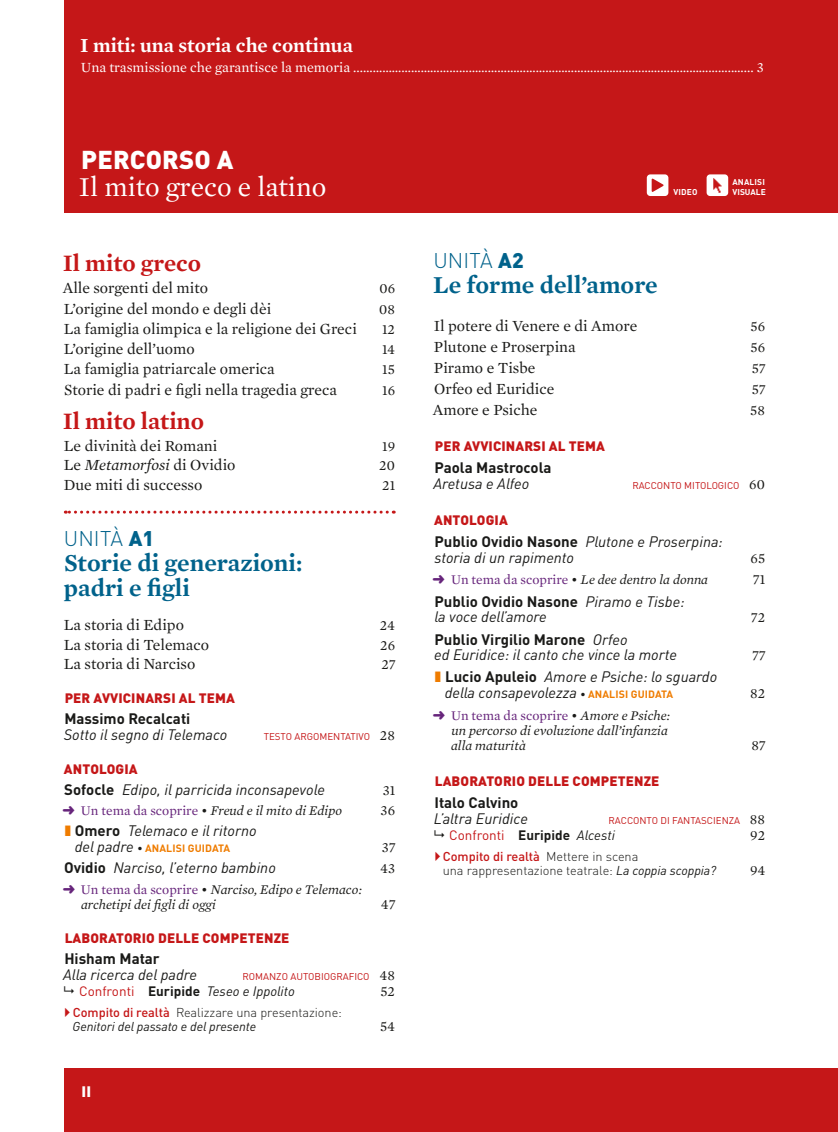
<style>
.page{position:relative;width:838px;height:1132px;background:#fff}
.page>*{position:absolute;margin:0;border:0;box-sizing:border-box;transform-origin:0 0}
.t1{font:27.75px "Mercury Text G1";color:#fff}
.t2{font:900 25.5px "DIN Pro";letter-spacing:.01em;color:#fff}
.t3{font:600 24.75px/24.8px "Mercury Text G1";color:#00628b}
.t4{font:600 24px "Mercury Text G1";color:#c51718}
.t5{font:300 21px "DIN Pro";color:#00628b}
.t6{font:600 20.25px "Mercury Text G1";color:#fff}
.t7{font:15.75px "Mercury Text G1";color:#1a1a18}
.t8{font:italic 15.75px "Mercury Text G1";color:#1a1a18}
.t9{font:italic 15px/15.8px "DIN Pro";color:#1a1a18}
.t10{font:700 15px "DIN Pro";color:#1a1a18}
.t11{font:900 15px "DIN Pro";color:#fff}
.t12{font:14.25px "Mercury Text G1";color:#fff}
.t13{font:14.25px "Mercury Text G1";color:#1a1a18}
.t14{font:italic 13.5px/15px "Mercury Text G1";color:#1a1a18}
.t15{font:900 13.5px "DIN Pro";letter-spacing:.01em;color:#c51718}
.t16{font:italic 13.5px "DIN Pro";color:#1a1a18}
.t17{font:13.5px "DIN Pro";color:#c51718}
.t18{font:300 12.75px/14.2px "DIN Pro";letter-spacing:-.005em;color:#1a1a18}
.t19{font:italic 12.75px/14.2px "DIN Pro";letter-spacing:-.005em;color:#1a1a18}
.t20{font:700 10.5px "DIN Pro";letter-spacing:.01em;color:#ef7c00}
.t21{font:9.75px "DIN Pro";color:#c51718}
.t22{font:700 8.4px/10.1px "DIN Pro";letter-spacing:.01em;color:#fff}
.s1{font-style:normal}
.s2{font-weight:900}
.s3{font-family:"Mercury Text G1";font-size:14.25px;color:#1a1a18}
.s4{font-weight:700;font-style:normal}
.s5{color:#66247b}
.s6{font-style:normal;color:#66247b}
.s7{color:#ef7c00}
.s8{font-weight:400;font-style:italic;font-size:15px;color:#1a1a18}
.s9{color:#1a1a18}
.s10{font-style:normal;color:#c51718}
.s11{font-weight:500;font-style:normal;color:#c51718}
.s12{font-weight:300;font-style:normal}
.s13{font-weight:700;font-style:normal;font-size:10.5px}
.s14{font-weight:700;font-style:normal;font-size:10.5px;color:#ef7c00}
.s15{font-weight:700;color:#1a1a18}
.s16{font-style:italic;color:#1a1a18}
.s17{font-weight:500;color:#c51718}
.s18{font-weight:400;font-style:italic}
</style>
<div class="page">
<div style="left:64px;top:0;width:774px;height:213px;background:#c51718"></div>
<div style="left:647px;top:174px;width:21px;height:22px;background:#fff;border-radius:3px"></div>
<svg style="left:651px;top:178px;width:13px;height:14px"></svg>
<div style="left:706px;top:174px;width:22px;height:22px;background:#fff;border-radius:3px"></div>
<svg style="left:713px;top:178px;width:8px;height:15px"></svg>
<svg style="left:65px;top:510px;width:322px;height:3px"></svg>
<div style="left:64px;top:1067px;width:774px;height:64px;background:#c51718"></div>
<h3 class="t6" style="left:80px;top:37px;width:274px">I miti: una storia che continua</h3>
<p class="t12" style="left:81px;top:62px;width:684px">Una trasmissione che garantisce la memoria ...……………………………………………………………………………………………………..…... 3</p>
<h2 class="t2" style="left:81px;top:151px;width:154px">PERCORSO A</h2>
<h1 class="t1" style="left:79px;top:175px;width:249px">Il mito greco e latino</h1>
<h3 class="t4" style="left:63px;top:253px;width:140px">Il mito greco</h3>
<p class="t7" style="left:63px;top:281px;width:147px">Alle sorgenti del mito</p>
<p class="t13" style="left:379px;top:283px;width:17px">06</p>
<p class="t7" style="left:64px;top:302px;width:209px">L’origine del mondo e degli dèi</p>
<p class="t13" style="left:379px;top:303px;width:17px">08</p>
<p class="t7" style="left:64px;top:322px;width:294px">La famiglia olimpica e la religione dei Greci</p>
<p class="t13" style="left:382px;top:323px;width:15px">12</p>
<p class="t7" style="left:64px;top:342px;width:132px">L’origine dell’uomo</p>
<p class="t13" style="left:382px;top:343px;width:15px">14</p>
<p class="t7" style="left:64px;top:362px;width:212px">La famiglia patriarcale omerica</p>
<p class="t13" style="left:382px;top:364px;width:14px">15</p>
<p class="t7" style="left:64px;top:383px;width:274px">Storie di padri e figli nella tragedia greca</p>
<p class="t13" style="left:382px;top:384px;width:15px">16</p>
<h3 class="t4" style="left:63px;top:411px;width:143px">Il mito latino</h3>
<p class="t7" style="left:64px;top:439px;width:155px">Le divinità dei Romani</p>
<p class="t13" style="left:382px;top:440px;width:15px">19</p>
<p class="t8" style="left:64px;top:458px;width:173px"><span class="s1">Le</span> Metamorfosi <span class="s1">di Ovidio</span></p>
<p class="t13" style="left:379px;top:460px;width:17px">20</p>
<p class="t7" style="left:64px;top:478px;width:140px">Due miti di successo</p>
<p class="t13" style="left:382px;top:479px;width:15px">21</p>
<h3 class="t5" style="left:64px;top:531px;width:92px">UNITÀ <span class="s2">A1</span></h3>
<h3 class="t3" style="left:64px;top:552px;width:240px">Storie di generazioni: padri e figli</h3>
<p class="t7" style="left:64px;top:618px;width:122px">La storia di Edipo</p>
<p class="t13" style="left:380px;top:619px;width:17px">24</p>
<p class="t7" style="left:64px;top:637px;width:147px">La storia di Telemaco</p>
<p class="t13" style="left:380px;top:639px;width:16px">26</p>
<p class="t7" style="left:64px;top:657px;width:133px">La storia di Narciso</p>
<p class="t13" style="left:381px;top:658px;width:16px">27</p>
<p class="t15" style="left:65px;top:693px;width:172px">PER AVVICINARSI AL TEMA</p>
<p class="t10" style="left:64px;top:713px;width:127px">Massimo Recalcati</p>
<p class="t9" style="left:64px;top:728px;width:165px">Sotto il segno di Telemaco</p>
<p class="t21" style="left:264px;top:732px;width:133px">TESTO ARGOMENTATIVO <span class="s3">28</span></p>
<p class="t15" style="left:64px;top:764px;width:75px">ANTOLOGIA</p>
<p class="t9" style="left:64px;top:783px;width:262px"><span class="s4">Sofocle</span> Edipo, il parricida inconsapevole</p>
<p class="t13" style="left:383px;top:784px;width:14px">31</p>
<p class="t14" style="left:63px;top:803px;width:281px"><span class="s5">➜</span> <span class="s6">Un tema da scoprire</span> • Freud e il mito di Edipo</p>
<p class="t13" style="left:380px;top:804px;width:16px">36</p>
<p class="t9" style="left:65px;top:824px;width:193px"><span class="s7">❚</span> <span class="s4">Omero</span> Telemaco e il ritorno</p>
<p class="t20" style="left:75px;top:844px;width:157px"><span class="s8">del padre</span> <span class="s9">•</span> ANALISI GUIDATA</p>
<p class="t13" style="left:382px;top:840px;width:15px">37</p>
<p class="t9" style="left:64px;top:860px;width:213px"><span class="s4">Ovidio</span> Narciso, l’eterno bambino</p>
<p class="t13" style="left:380px;top:861px;width:17px">43</p>
<p class="t14" style="left:81px;top:882px;width:282px;text-indent:-18px"><span class="s5">➜</span> <span class="s6">Un tema da scoprire</span> • Narciso, Edipo e Telemaco: archetipi dei figli di oggi</p>
<p class="t13" style="left:381px;top:898px;width:16px">47</p>
<p class="t15" style="left:65px;top:933px;width:226px">LABORATORIO DELLE COMPETENZE</p>
<p class="t10" style="left:64px;top:953px;width:97px">Hisham Matar</p>
<p class="t9" style="left:63px;top:967px;width:135px">Alla ricerca del padre</p>
<p class="t21" style="left:242px;top:972px;width:154px">ROMANZO AUTOBIOGRAFICO <span class="s3">48</span></p>
<p class="t16" style="left:79px;top:986px;width:217px"><span class="s10">Confronti</span> <span class="s4">Euripide</span> Teseo e Ippolito</p>
<p class="t13" style="left:380px;top:985px;width:16px">52</p>
<p class="t19" style="left:73px;top:1006px;width:271px"><span class="s11">Compito di realtà</span> <span class="s12">Realizzare una presentazione:<br></span>Genitori del passato e del presente</p>
<p class="t13" style="left:380px;top:1020px;width:17px">54</p>
<p class="t11" style="left:82px;top:1085px;width:11px">II</p>
<p class="t22" style="left:673px;top:188px;width:25px">VIDEO</p>
<p class="t22" style="left:732px;top:177px;width:35px">ANALISI<br>VISUALE</p>
<h3 class="t5" style="left:433px;top:253px;width:92px">UNITÀ <span class="s2">A2</span></h3>
<h3 class="t3" style="left:433px;top:273px;width:226px">Le forme dell’amore</h3>
<p class="t7" style="left:434px;top:319px;width:205px">Il potere di Venere e di Amore</p>
<p class="t13" style="left:750px;top:320px;width:16px">56</p>
<p class="t7" style="left:434px;top:340px;width:143px">Plutone e Proserpina</p>
<p class="t13" style="left:750px;top:341px;width:16px">56</p>
<p class="t7" style="left:434px;top:361px;width:103px">Piramo e Tisbe</p>
<p class="t13" style="left:751px;top:362px;width:16px">57</p>
<p class="t7" style="left:434px;top:382px;width:122px">Orfeo ed Euridice</p>
<p class="t13" style="left:751px;top:383px;width:16px">57</p>
<p class="t7" style="left:433px;top:403px;width:106px">Amore e Psiche</p>
<p class="t13" style="left:750px;top:404px;width:16px">58</p>
<p class="t15" style="left:435px;top:441px;width:172px">PER AVVICINARSI AL TEMA</p>
<p class="t10" style="left:434px;top:462px;width:119px">Paola Mastrocola</p>
<p class="t9" style="left:433px;top:477px;width:97px">Aretusa e Alfeo</p>
<p class="t21" style="left:632px;top:482px;width:134px">RACCONTO MITOLOGICO <span class="s3">60</span></p>
<p class="t15" style="left:434px;top:515px;width:75px">ANTOLOGIA</p>
<p class="t9" style="left:434px;top:535px;width:290px"><span class="s4">Publio Ovidio Nasone</span> Plutone e Proserpina: storia di un rapimento</p>
<p class="t13" style="left:750px;top:552px;width:16px">65</p>
<p class="t14" style="left:432px;top:573px;width:277px"><span class="s5">➜</span> <span class="s6">Un tema da scoprire</span> • Le dee dentro la donna</p>
<p class="t13" style="left:753px;top:573px;width:14px">71</p>
<p class="t9" style="left:434px;top:595px;width:252px"><span class="s4">Publio Ovidio Nasone</span> Piramo e Tisbe: la voce dell’amore</p>
<p class="t13" style="left:751px;top:611px;width:16px">72</p>
<p class="t9" style="left:434px;top:632px;width:245px"><span class="s4">Publio Virgilio Marone</span> Orfeo<br>ed Euridice: il canto che vince la morte</p>
<p class="t9" style="left:445px;top:670px;width:274px;text-indent:-10px"><span class="s7">❚</span> <span class="s4">Lucio Apuleio</span> Amore e Psiche: lo sguardo della consapevolezza <span class="s13">•</span> <span class="s14">ANALISI GUIDATA</span></p>
<p class="t14" style="left:451px;top:708px;width:220px;text-indent:-18px"><span class="s5">➜</span> <span class="s6">Un tema da scoprire</span> • Amore e Psiche: un percorso di evoluzione dall’infanzia alla maturità</p>
<p class="t13" style="left:752px;top:649px;width:15px">77</p>
<p class="t13" style="left:750px;top:687px;width:16px">82</p>
<p class="t13" style="left:751px;top:738px;width:16px">87</p>
<p class="t15" style="left:435px;top:776px;width:226px">LABORATORIO DELLE COMPETENZE</p>
<p class="t10" style="left:434px;top:797px;width:85px">Italo Calvino</p>
<p class="t9" style="left:434px;top:812px;width:95px">L’altra Euridice</p>
<p class="t21" style="left:608px;top:816px;width:158px">RACCONTO DI FANTASCIENZA <span class="s3">88</span></p>
<p class="t17" style="left:449px;top:830px;width:167px">Confronti <span class="s15">Euripide</span> <span class="s16">Alcesti</span></p>
<p class="t13" style="left:750px;top:829px;width:16px">92</p>
<p class="t18" style="left:443px;top:850px;width:275px"><span class="s17">Compito di realtà</span> Mettere in scena<br>una rappresentazione teatrale: <span class="s18">La coppia scoppia?</span></p>
<p class="t13" style="left:750px;top:864px;width:17px">94</p>
</div>
